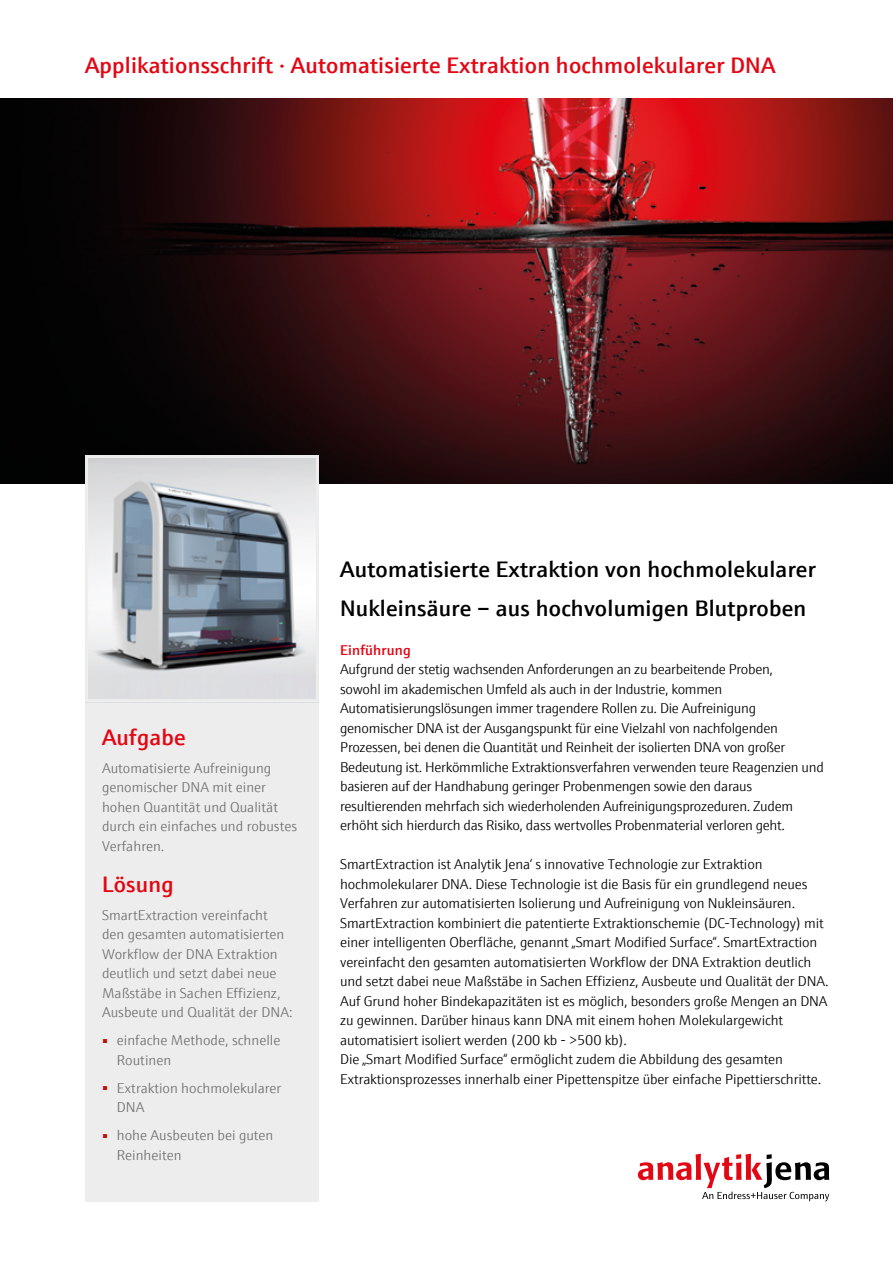
<style>
.page{position:relative;width:893px;height:1263px;background:#fff}
.page>*{position:absolute;margin:0;border:0;box-sizing:border-box;transform-origin:0 0}
.t1{font:600 22.5px/39px "E+H Sans";letter-spacing:.01em;color:#000}
.t2{font:600 22.5px "E+H Sans";letter-spacing:.01em;color:#e30613}
.t3{font:300 14.25px/19.5px "E+H Sans";letter-spacing:-.01em;color:#000}
.t4{font:300 14.25px/19.5px "E+H Sans";color:#706f6f}
.t5{font:600 14.25px "E+H Sans";letter-spacing:.01em;color:#e30613}
</style>
<div class="page">
<svg style="left:638px;top:1154px;width:191px;height:47px"></svg>
<div style="left:85px;top:694px;width:234px;height:507px;background:#ededed"></div>
<img style="left:0;top:99px;width:893px;height:385px">
<img style="left:89px;top:459px;width:226px;height:239px">
<div style="left:85px;top:455px;width:234px;height:247px;border:3px solid #ededed"></div>
<h1 class="t2" style="left:85px;top:48px;width:692px">Applikationsschrift · Automatisierte Extraktion hochmolekularer DNA</h1>
<h1 class="t2" style="left:102px;top:720px;width:85px">Aufgabe</h1>
<p class="t4" style="left:102px;top:757px;width:197px">Automatisierte Aufreinigung genomischer DNA mit einer hohen Quantität und Qualität durch ein einfaches und robustes<br>Verfahren.</p>
<h1 class="t2" style="left:102px;top:867px;width:73px">Lösung</h1>
<p class="t4" style="left:102px;top:904px;width:192px">SmartExtraction vereinfacht den gesamten automatisierten<br>Workflow der DNA Extraktion deutlich und setzt dabei neue<br>Maßstäbe in Sachen Effizienz,<br>Ausbeute und Qualität der DNA:</p>
<p class="t4" style="left:117px;top:1030px;width:165px;text-indent:-15px"><sup>■</sup> einfache Methode, schnelle<br>Routinen</p>
<p class="t4" style="left:117px;top:1077px;width:166px;text-indent:-15px"><sup>■</sup> Extraktion hochmolekularer<br>DNA</p>
<p class="t4" style="left:117px;top:1125px;width:158px;text-indent:-15px"><sup>■</sup> hohe Ausbeuten bei guten<br>Reinheiten</p>
<h1 class="t1" style="left:340px;top:548px;width:477px">Automatisierte Extraktion von hochmolekularer<br>Nukleinsäure – aus hochvolumigen Blutproben</h1>
<p class="t5" style="left:340px;top:639px;width:72px">Einführung</p>
<p class="t3" style="left:340px;top:659px;width:485px">Aufgrund der stetig wachsenden Anforderungen an zu bearbeitende Proben,<br>sowohl im akademischen Umfeld als auch in der Industrie, kommen Automatisierungslösungen immer tragendere Rollen zu. Die Aufreinigung genomischer DNA ist der Ausgangspunkt für eine Vielzahl von nachfolgenden Prozessen, bei denen die Quantität und Reinheit der isolierten DNA von großer Bedeutung ist. Herkömmliche Extraktionsverfahren verwenden teure Reagenzien und basieren auf der Handhabung geringer Probenmengen sowie den daraus resultierenden mehrfach sich wiederholenden Aufreinigungsprozeduren. Zudem erhöht sich hierdurch das Risiko, dass wertvolles Probenmaterial verloren geht.</p>
<p class="t3" style="left:340px;top:854px;width:490px">SmartExtraction ist Analytik Jena‘ s innovative Technologie zur Extraktion hochmolekularer DNA. Diese Technologie ist die Basis für ein grundlegend neues Verfahren zur automatisierten Isolierung und Aufreinigung von Nukleinsäuren.<br>SmartExtraction kombiniert die patentierte Extraktionschemie (DC-Technology) mit einer intelligenten Oberfläche, genannt „Smart Modified Surface“. SmartExtraction vereinfacht den gesamten automatisierten Workflow der DNA Extraktion deutlich und setzt dabei neue Maßstäbe in Sachen Effizienz, Ausbeute und Qualität der DNA.<br>Auf Grund hoher Bindekapazitäten ist es möglich, besonders große Mengen an DNA zu gewinnen. Darüber hinaus kann DNA mit einem hohen Molekulargewicht automatisiert isoliert werden (200 kb - &gt;500 kb).<br>Die „Smart Modified Surface“ ermöglicht zudem die Abbildung des gesamten Extraktionsprozesses innerhalb einer Pipettenspitze über einfache Pipettierschritte.</p>
</div>
